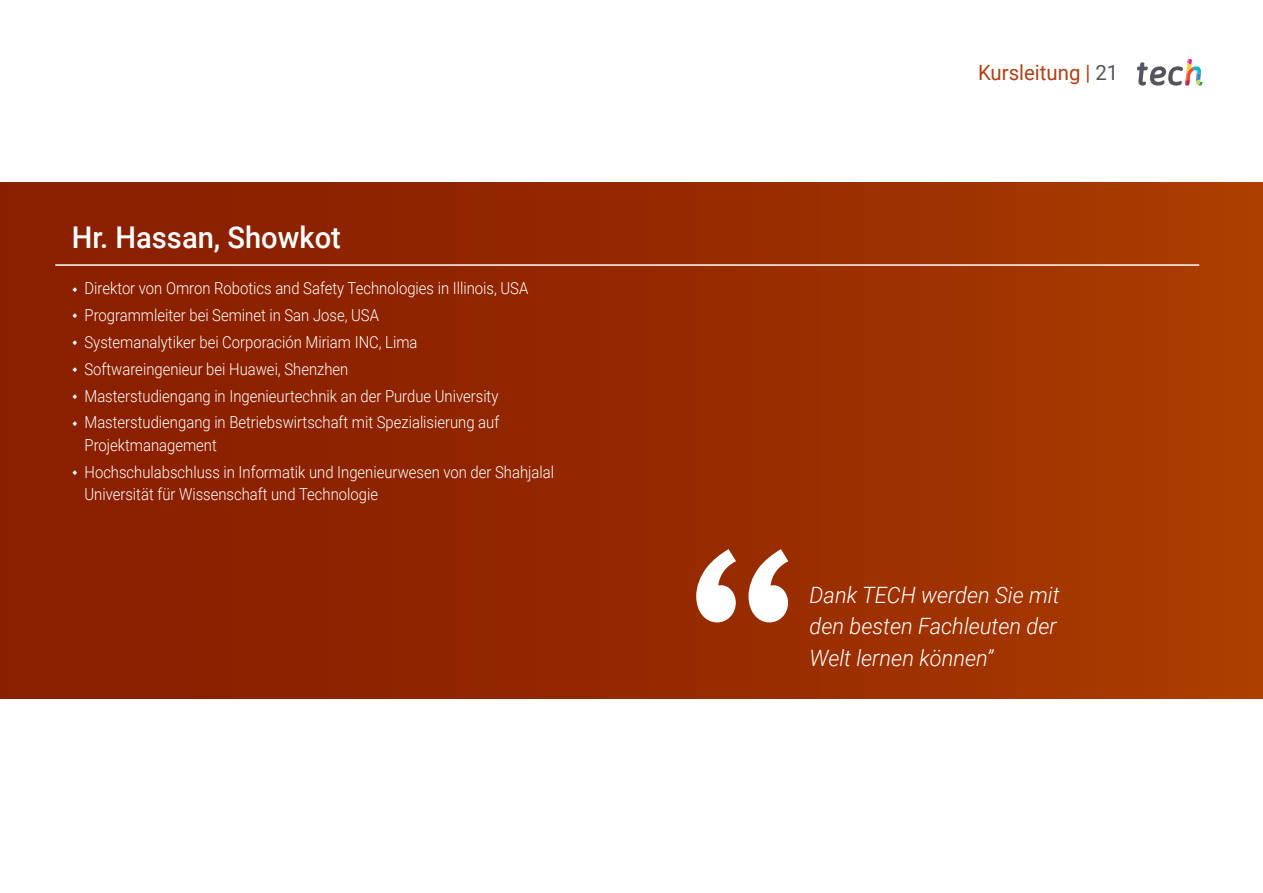
<style>
.page{position:relative;width:1263px;height:893px;background:#fff}
.page>*{position:absolute;margin:0;border:0;box-sizing:border-box;transform-origin:0 0}
.t1{font:500 30px "Roboto";color:#fff}
.t2{font:italic 300 22.5px/31.5px "Roboto";color:#fff}
.t3{font:21px "Roboto";color:#ae4118}
.t4{font:300 16.5px/26.7px "Roboto";color:#fff;scale:.9 1}
.s1{color:#52555b}
</style>
<div class="page">
<div style="left:0;top:182px;width:1263px;height:516px;background:linear-gradient(to right,#851b00,#a83b00)"></div>
<hr style="left:55px;top:264px;width:1144px;height:2px;background:#fff">
<svg style="left:696px;top:549px;width:92px;height:73px"></svg>
<svg style="left:1137px;top:59px;width:65px;height:27px"></svg>
<svg style="left:73px;top:287px;width:4px;height:5px"></svg>
<svg style="left:73px;top:314px;width:4px;height:5px"></svg>
<svg style="left:73px;top:340px;width:4px;height:5px"></svg>
<svg style="left:73px;top:367px;width:4px;height:5px"></svg>
<svg style="left:73px;top:394px;width:4px;height:5px"></svg>
<svg style="left:73px;top:421px;width:4px;height:5px"></svg>
<svg style="left:73px;top:470px;width:4px;height:5px"></svg>
<h1 class="t1" style="left:72px;top:216px;width:271px">Hr. Hassan, Showkot</h1>
<p class="t4" style="left:85px;top:275px;width:495px">Direktor von Omron Robotics and Safety Technologies in Illinois, USA Programmleiter bei Seminet in San Jose, USA<br>Systemanalytiker bei Corporación Miriam INC, Lima Softwareingenieur bei Huawei, Shenzhen<br>Masterstudiengang in Ingenieurtechnik an der Purdue University Masterstudiengang in Betriebswirtschaft mit Spezialisierung auf</p>
<p class="t4" style="left:85px;top:431px;width:523px">Projektmanagement<br>Hochschulabschluss in Informatik und Ingenieurwesen von der Shahjalal</p>
<p class="t4" style="left:85px;top:480px;width:328px">Universität für Wissenschaft und Technologie</p>
<p class="t3" style="left:978px;top:57px;width:142px">Kursleitung | <span class="s1">21</span></p>
<h2 class="t2" style="left:810px;top:578px;width:252px">Dank TECH werden Sie mit den besten Fachleuten der<br>Welt lernen können”</h2>
</div>
